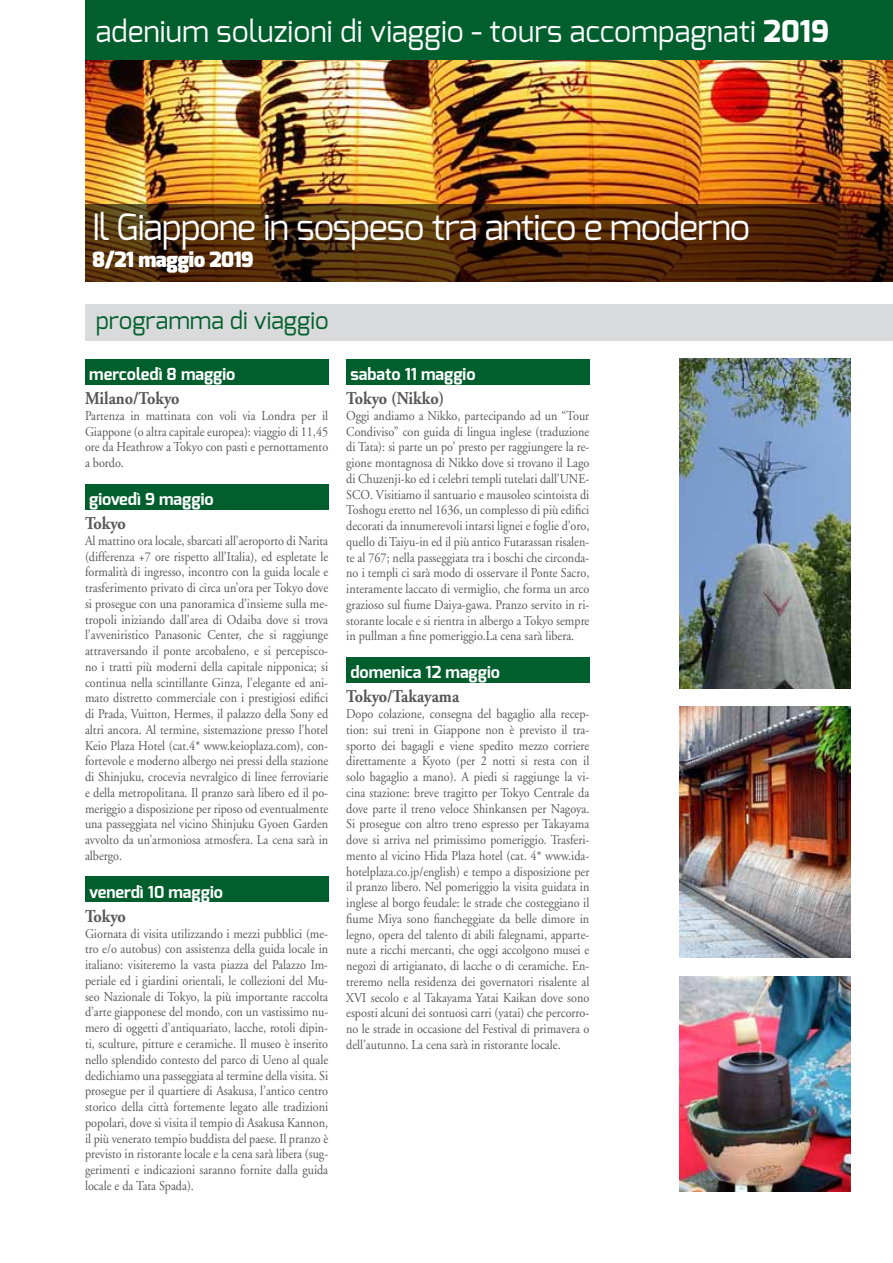
<style>
.page{position:relative;width:893px;height:1263px;background:#fff}
.page>*{position:absolute;margin:0;border:0;box-sizing:border-box;transform-origin:0 0}
.t1{font:36px "Exo";letter-spacing:-.025em;color:#fff}
.t2{font:30px "Exo";color:#fff}
.t3{font:24px "Exo";color:#005f2c}
.t4{font:900 21px "Exo";letter-spacing:-.025em;color:#fff}
.t5{font:700 18px "Adobe Garamond";color:#58585a;scale:.9 1}
.t6{font:700 16.5px "Exo";color:#fff}
.t7{font:13.5px/15.8px "Adobe Garamond";color:#58585a;text-align:justify;scale:.9 1}
.s1{font-weight:800}
</style>
<div class="page">
<img style="left:85px;top:60px;width:808px;height:144px">
<div style="left:85px;top:0;width:808px;height:60px;background:#005f2c"></div>
<svg style="left:85px;top:204px;width:808px;height:77px;background:#492608"></svg>
<div style="left:85px;top:304px;width:808px;height:36px;background:#d9dadb"></div>
<img style="left:679px;top:359px;width:171px;height:329px">
<div style="left:85px;top:359px;width:243px;height:25px;background:#005f2c"></div>
<div style="left:85px;top:484px;width:243px;height:25px;background:#005f2c"></div>
<div style="left:85px;top:877px;width:243px;height:25px;background:#005f2c"></div>
<div style="left:346px;top:359px;width:243px;height:25px;background:#005f2c"></div>
<div style="left:346px;top:657px;width:243px;height:25px;background:#005f2c"></div>
<img style="left:679px;top:707px;width:171px;height:250px">
<img style="left:679px;top:976px;width:171px;height:215px">
<h2 class="t2" style="left:96px;top:12px;width:735px">adenium soluzioni di viaggio - tours accompagnati <span class="s1">2019</span></h2>
<h1 class="t1" style="left:92px;top:204px;width:660px">Il Giappone in sospeso tra antico e moderno</h1>
<h3 class="t4" style="left:92px;top:246px;width:163px">8/21 maggio 2019</h3>
<h3 class="t3" style="left:96px;top:305px;width:235px">programma di viaggio</h3>
<p class="t6" style="left:89px;top:363px;width:148px">mercoledì 8 maggio</p>
<h3 class="t5" style="left:85px;top:388px;width:106px">Milano/Tokyo</h3>
<p class="t7" style="left:85px;top:408px;width:272px">Partenza in mattinata con voli via Londra per il Giappone (o altra capitale europea): viaggio di 11,45 ore da Heathrow a Tokyo con pasti e pernottamento a bordo.</p>
<p class="t6" style="left:89px;top:488px;width:126px">giovedì 9 maggio</p>
<h3 class="t5" style="left:85px;top:514px;width:47px">Tokyo</h3>
<p class="t7" style="left:85px;top:533px;width:272px">Al mattino ora locale, sbarcati all’aeroporto di Narita (differenza +7 ore rispetto all’Italia), ed espletate le formalità di ingresso, incontro con la guida locale e trasferimento privato di circa un’ora per Tokyo dove si prosegue con una panoramica d’insieme sulla me&shy;tropoli iniziando dall’area di Odaiba dove si trova l’avveniristico Panasonic Center, che si raggiunge attraversando il ponte arcobaleno, e si percepisco&shy;no i tratti più moderni della capitale nipponica; si continua nella scintillante Ginza, l’elegante ed ani&shy;mato distretto commerciale con i prestigiosi edifici di Prada, Vuitton, Hermes, il palazzo della Sony ed altri ancora. Al termine, sistemazione presso l’hotel Keio Plaza Hotel (cat.4* www.keioplaza.com), con&shy;fortevole e moderno albergo nei pressi della stazione di Shinjuku, crocevia nevralgico di linee ferroviarie e della metropolitana. Il pranzo sarà libero ed il po&shy;meriggio a disposizione per riposo od eventualmente una passeggiata nel vicino Shinjuku Gyoen Garden avvolto da un’armoniosa atmosfera. La cena sarà in albergo.</p>
<p class="t6" style="left:89px;top:881px;width:135px">venerdì 10 maggio</p>
<h3 class="t5" style="left:85px;top:906px;width:47px">Tokyo</h3>
<p class="t7" style="left:85px;top:926px;width:272px">Giornata di visita utilizzando i mezzi pubblici (me&shy;tro e/o autobus) con assistenza della guida locale in italiano: visiteremo la vasta piazza del Palazzo Im&shy;periale ed i giardini orientali, le collezioni del Mu&shy;seo Nazionale di Tokyo, la più importante raccolta d’arte giapponese del mondo, con un vastissimo nu&shy;mero di oggetti d’antiquariato, lacche, rotoli dipin&shy;ti, sculture, pitture e ceramiche. Il museo è inserito nello splendido contesto del parco di Ueno al quale dedichiamo una passeggiata al termine della visita. Si prosegue per il quartiere di Asakusa, l’antico centro storico della città fortemente legato alle tradizioni popolari, dove si visita il tempio di Asakusa Kannon, il più venerato tempio buddista del paese. Il pranzo è previsto in ristorante locale e la cena sarà libera (sug&shy;gerimenti e indicazioni saranno fornite dalla guida locale e da Tata Spada).</p>
<p class="t6" style="left:350px;top:363px;width:127px">sabato 11 maggio</p>
<h3 class="t5" style="left:346px;top:388px;width:110px">Tokyo (Nikko)</h3>
<p class="t7" style="left:346px;top:408px;width:272px">Oggi andiamo a Nikko, partecipando ad un “Tour Condiviso” con guida di lingua inglese (traduzione di Tata): si parte un po’ presto per raggiungere la re&shy;gione montagnosa di Nikko dove si trovano il Lago di Chuzenji-ko ed i celebri templi tutelati dall’UNE-SCO. Visitiamo il santuario e mausoleo scintoista di Toshogu eretto nel 1636, un complesso di più edifici decorati da innumerevoli intarsi lignei e foglie d’oro, quello di Taiyu-in ed il più antico Futarassan risalen&shy;te al 767; nella passeggiata tra i boschi che circonda&shy;no i templi ci sarà modo di osservare il Ponte Sacro, interamente laccato di vermiglio, che forma un arco grazioso sul fiume Daiya-gawa. Pranzo servito in ri&shy;storante locale e si rientra in albergo a Tokyo sempre in pullman a fine pomeriggio.La cena sarà libera.</p>
<p class="t6" style="left:350px;top:661px;width:151px">domenica 12 maggio</p>
<h3 class="t5" style="left:346px;top:687px;width:127px">Tokyo/Takayama</h3>
<p class="t7" style="left:346px;top:706px;width:272px">Dopo colazione, consegna del bagaglio alla recep&shy;tion: sui treni in Giappone non è previsto il tra&shy;sporto dei bagagli e viene spedito mezzo corriere direttamente a Kyoto (per 2 notti si resta con il solo bagaglio a mano). A piedi si raggiunge la vi&shy;cina stazione: breve tragitto per Tokyo Centrale da dove parte il treno veloce Shinkansen per Nagoya.<br>Si prosegue con altro treno espresso per Takayama dove si arriva nel primissimo pomeriggio. Trasferi&shy;mento al vicino Hida Plaza hotel (cat. 4* www.ida&shy;hotelplaza.co.jp/english) e tempo a disposizione per il pranzo libero. Nel pomeriggio la visita guidata in inglese al borgo feudale: le strade che costeggiano il fiume Miya sono fiancheggiate da belle dimore in legno, opera del talento di abili falegnami, apparte&shy;nute a ricchi mercanti, che oggi accolgono musei e negozi di artigianato, di lacche o di ceramiche. En&shy;treremo nella residenza dei governatori risalente al XVI secolo e al Takayama Yatai Kaikan dove sono esposti alcuni dei sontuosi carri (yatai) che percorro&shy;no le strade in occasione del Festival di primavera o dell’autunno. La cena sarà in ristorante locale.</p>
</div>
